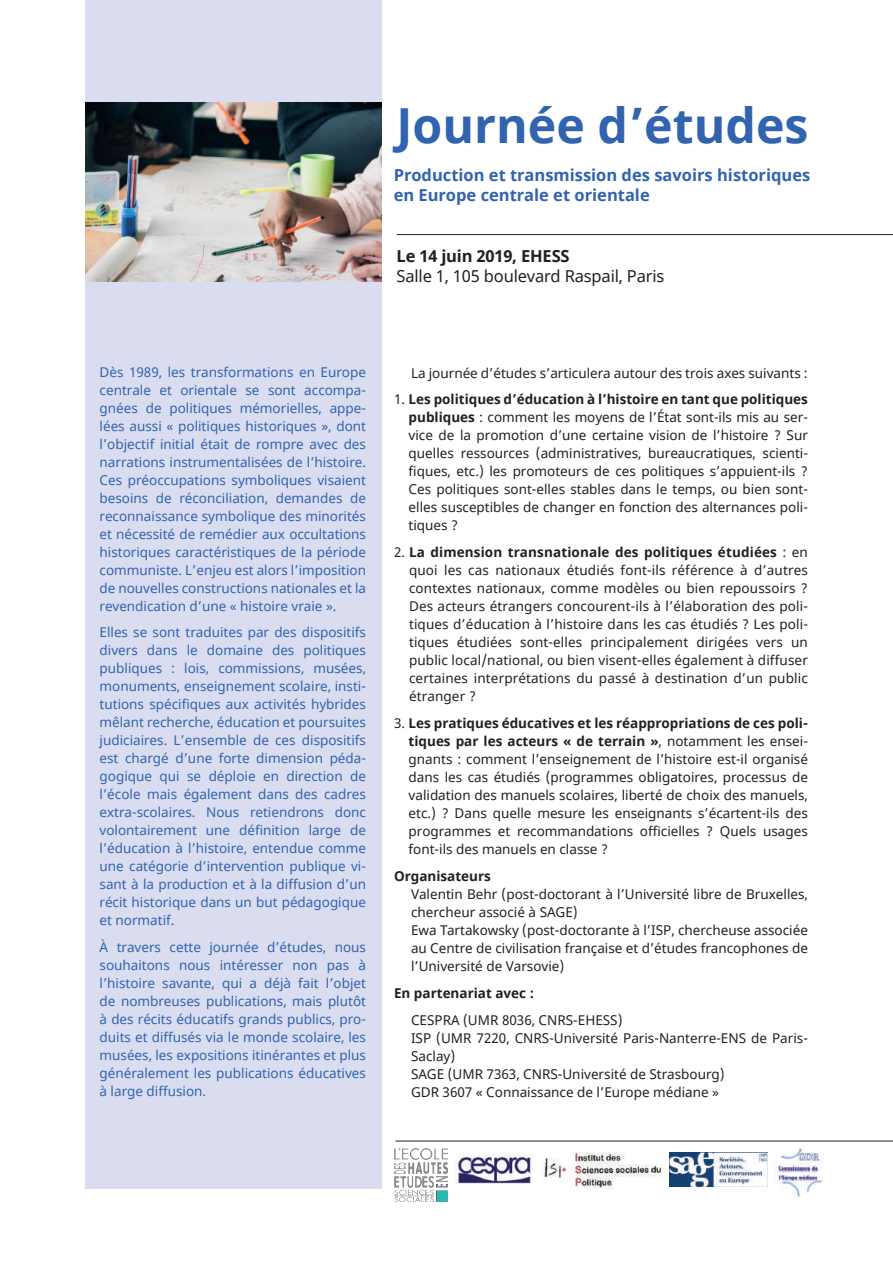
<style>
.page{position:relative;width:893px;height:1263px;background:#fff}
.page>*{position:absolute;margin:0;border:0;box-sizing:border-box;transform-origin:0 0}
.t1{font:700 48.3px "Noto Sans";color:#3163af}
.t2{font:700 16.5px/19.8px "Noto Sans";color:#3163af}
.t3{font:16.5px "Noto Sans";letter-spacing:-.01em;color:#231f20}
.t4{font:700 16.5px "Noto Sans";letter-spacing:-.01em;color:#231f20}
.t5{font:13.5px/18px "Noto Sans";color:#231f20;text-align:justify}
.t6{font:13.5px/18px "Noto Sans";color:#3163af;text-align:justify}
.t7{font:700 13.5px "Noto Sans";color:#231f20}
.s1{font-weight:700}
</style>
<div class="page">
<div style="left:85px;top:0;width:296px;height:1188px;background:#d9ddef"></div>
<hr style="left:397px;top:234px;width:496px;height:1px;background:#231f20">
<hr style="left:395px;top:1141px;width:498px;height:1px;background:#231f20">
<img style="left:542px;top:1152px;width:120px;height:37px">
<img style="left:670px;top:1152px;width:98px;height:34px">
<img style="left:454px;top:1154px;width:78px;height:31px">
<img style="left:394px;top:1148px;width:53px;height:53px">
<img style="left:775px;top:1146px;width:48px;height:51px">
<img style="left:85px;top:103px;width:296px;height:179px">
<h1 class="t1" style="left:397px;top:91px;width:413px">Journée d’études</h1>
<p class="t2" style="left:394px;top:166px;width:418px">Production et transmission des savoirs historiques en Europe centrale et orientale</p>
<p class="t4" style="left:396px;top:244px;width:175px">Le 14 juin 2019, EHESS</p>
<p class="t3" style="left:396px;top:265px;width:269px">Salle 1, 105 boulevard Raspail, Paris</p>
<p class="t6" style="left:100px;top:363px;width:268px">Dès 1989, les transformations en Europe centrale et orientale se sont accompa&shy;gnées de politiques mémorielles, appe&shy;lées aussi « politiques historiques », dont l’objectif initial était de rompre avec des narrations instrumentalisées de l’histoire.<br>Ces préoccupations symboliques visaient besoins de réconciliation, demandes de reconnaissance symbolique des minorités et nécessité de remédier aux occultations historiques caractéristiques de la période communiste. L’enjeu est alors l’imposition de nouvelles constructions nationales et la revendication d’une « histoire vraie ».</p>
<p class="t6" style="left:100px;top:624px;width:268px">Elles se sont traduites par des dispositifs divers dans le domaine des politiques publiques : lois, commissions, musées, monuments, enseignement scolaire, insti&shy;tutions spécifiques aux activités hybrides mêlant recherche, éducation et poursuites judiciaires. L’ensemble de ces dispositifs est chargé d’une forte dimension péda&shy;gogique qui se déploie en direction de l’école mais également dans des cadres extra-scolaires. Nous retiendrons donc volontairement une définition large de l’éducation à l’histoire, entendue comme une catégorie d’intervention publique vi&shy;sant à la production et à la diffusion d’un récit historique dans un but pédagogique et normatif.</p>
<p class="t6" style="left:100px;top:938px;width:268px">À travers cette journée d’études, nous souhaitons nous intéresser non pas à l’histoire savante, qui a déjà fait l’objet de nombreuses publications, mais plutôt à des récits éducatifs grands publics, pro&shy;duits et diffusés via le monde scolaire, les musées, les expositions itinérantes et plus généralement les publications éducatives à large diffusion.</p>
<p class="t5" style="left:411px;top:364px;width:398px">La journée d’études s’articulera autour des trois axes suivants :</p>
<p class="t5" style="left:409px;top:391px;width:401px;text-indent:-15px">1. <span class="s1">Les politiques d’éducation à l’histoire en tant que politiques publiques</span> : comment les moyens de l’État sont-ils mis au ser&shy;vice de la promotion d’une certaine vision de l’histoire ? Sur quelles ressources (administratives, bureaucratiques, scienti&shy;fiques, etc.) les promoteurs de ces politiques s’appuient-ils ?<br>Ces politiques sont-elles stables dans le temps, ou bien sont&shy;elles susceptibles de changer en fonction des alternances poli&shy;tiques ?</p>
<p class="t5" style="left:409px;top:544px;width:400px;text-indent:-15px">2. <span class="s1">La dimension transnationale des politiques étudiées</span> : en quoi les cas nationaux étudiés font-ils référence à d’autres contextes nationaux, comme modèles ou bien repoussoirs ?<br>Des acteurs étrangers concourent-ils à l’élaboration des poli&shy;tiques d’éducation à l’histoire dans les cas étudiés ? Les poli&shy;tiques étudiées sont-elles principalement dirigées vers un public local/national, ou bien visent-elles également à diffuser certaines interprétations du passé à destination d’un public étranger ?</p>
<p class="t5" style="left:409px;top:715px;width:401px;text-indent:-15px">3. <span class="s1">Les pratiques éducatives et les réappropriations de ces poli&shy;tiques par les acteurs « de terrain »</span>, notamment les ensei&shy;gnants : comment l’enseignement de l’histoire est-il organisé dans les cas étudiés (programmes obligatoires, processus de validation des manuels scolaires, liberté de choix des manuels, etc.) ? Dans quelle mesure les enseignants s’écartent-ils des programmes et recommandations officielles ? Quels usages font-ils des manuels en classe ?</p>
<p class="t7" style="left:394px;top:867px;width:98px">Organisateurs</p>
<p class="t5" style="left:411px;top:886px;width:398px;text-align:left">Valentin Behr (post-doctorant à l’Université libre de Bruxelles, chercheur associé à SAGE)<br>Ewa Tartakowsky (post-doctorante à l’ISP, chercheuse associée au Centre de civilisation française et d’études francophones de l’Université de Varsovie)</p>
<p class="t7" style="left:394px;top:984px;width:142px">En partenariat avec :</p>
<p class="t5" style="left:411px;top:1012px;width:398px;text-align:left">CESPRA (UMR 8036, CNRS-EHESS)<br>ISP (UMR 7220, CNRS-Université Paris-Nanterre-ENS de Paris-Saclay)<br>SAGE (UMR 7363, CNRS-Université de Strasbourg)<br>GDR 3607 « Connaissance de l’Europe médiane »</p>
</div>
